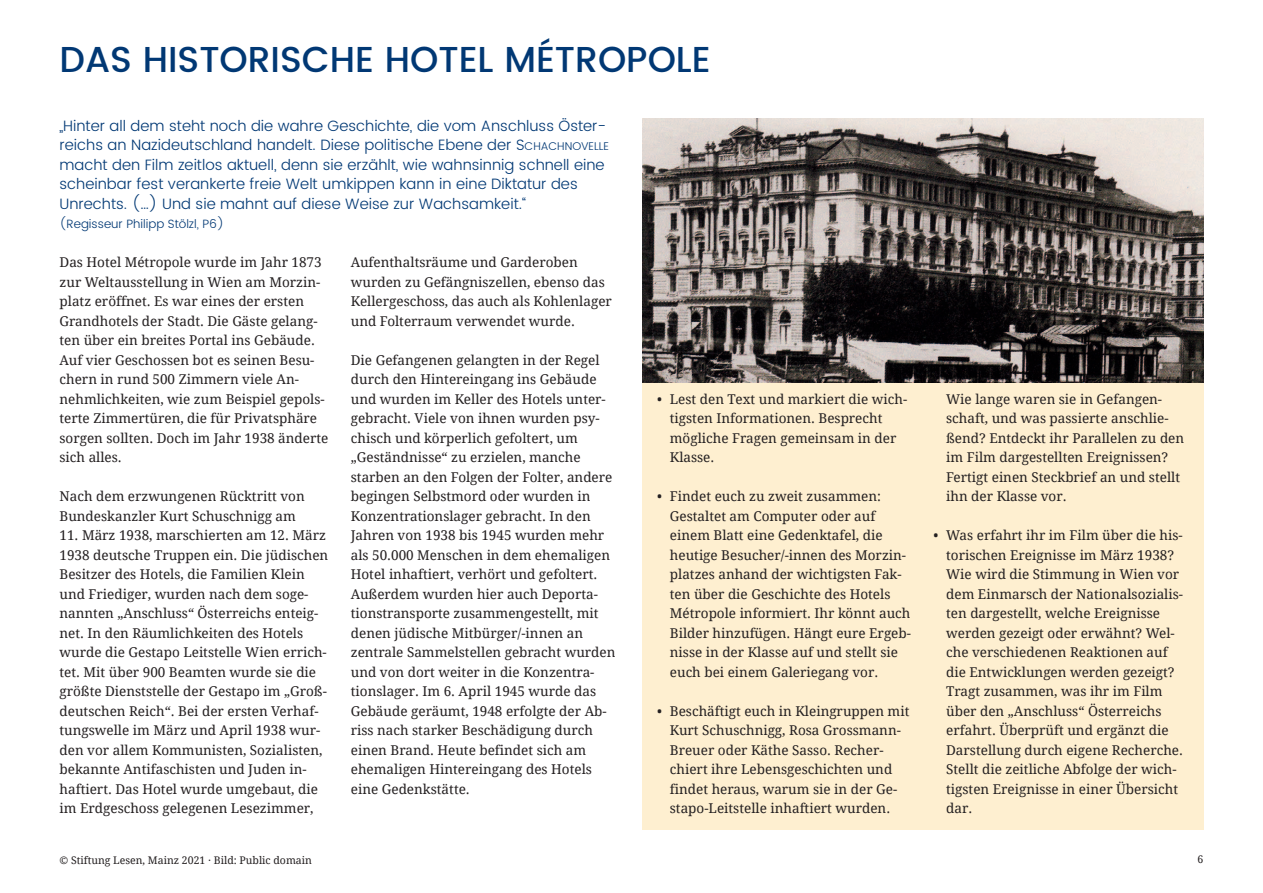
<style>
.page{position:relative;width:1263px;height:893px;background:#fff}
.page>*{position:absolute;margin:0;border:0;box-sizing:border-box;transform-origin:0 0}
.t1{font:500 36px "Poppins DE";color:#013874}
.t2{font:300 15px/19.5px "Poppins DE";color:#013874}
.t3{font:13.5px/19.5px "Droid Serif";color:#231f20}
.t4{font:300 12px "Poppins DE";color:#013874}
.t5{font:10.5px "Droid Serif";color:#231f20}
.s1{font-size:11.25px}
</style>
<div class="page">
<img style="left:642px;top:118px;width:561px;height:265px">
<div style="left:642px;top:383px;width:561px;height:446px;background:#feefd0"></div>
<h1 class="t1" style="left:60px;top:46px;width:653px">DAS HISTORISCHE HOTEL MÉTROPOLE</h1>
<p class="t2" style="left:60px;top:118px;width:551px">„Hinter all dem steht noch die wahre Geschichte, die vom Anschluss Öster&shy;reichs an Nazideutschland handelt. Diese politische Ebene der S<span class="s1">CHACH NOVELLE </span>macht den Film zeitlos aktuell, denn sie erzählt, wie wahnsinnig schnell eine scheinbar fest verankerte freie Welt umkippen kann in eine Diktatur des Unrechts. (…) Und sie mahnt auf diese Weise zur Wach samkeit.“</p>
<p class="t4" style="left:60px;top:220px;width:166px">(Regisseur Philipp Stölzl, P6)</p>
<p class="t3" style="left:60px;top:253px;width:270px">Das Hotel Métropole wurde im Jahr 1873 zur Weltausstellung in Wien am Morzin&shy;platz eröffnet. Es war eines der ersten Grandhotels der Stadt. Die Gäste gelang&shy;ten über ein breites Portal ins Gebäude.<br>Auf vier Geschossen bot es seinen Besu&shy;chern in rund 500 Zimmern viele An&shy;nehmlichkeiten, wie zum Beispiel gepols&shy;terte Zimmertüren, die für Privatsphäre sorgen sollten. Doch im Jahr 1938 änderte sich alles.</p>
<p class="t3" style="left:60px;top:487px;width:247px">Nach dem erzwungenen Rücktritt von<br>Bundeskanzler Kurt Schuschnigg am</p>
<p class="t3" style="left:60px;top:526px;width:270px">11. März 1938, marschierten am 12. März 1938 deutsche Truppen ein. Die jüdischen Besitzer des Hotels, die Familien Klein und Friediger, wurden nach dem soge&shy;nannten „Anschluss“ Österreichs enteig&shy;net. In den Räumlichkeiten des Hotels wurde die Gestapo Leitstelle Wien errich&shy;tet. Mit über 900 Beamten wurde sie die größte Dienststelle der Gestapo im „Groß&shy;deutschen Reich“. Bei der ersten Verhaf&shy;tungswelle im März und April 1938 wur&shy;den vor allem Kommunisten, Sozialisten, bekannte Antifaschisten und Juden in - haftiert. Das Hotel wurde umgebaut, die im Erdgeschoss gelegenen Lese zimmer,</p>
<p class="t3" style="left:351px;top:253px;width:263px">Aufenthaltsräume und Garderoben wurden zu Gefängniszellen, ebenso das Keller geschoss, das auch als Kohlenlager und Folterraum verwendet wurde.</p>
<p class="t3" style="left:351px;top:350px;width:266px">Die Gefangenen gelangten in der Regel durch den Hintereingang ins Gebäude und wurden im Keller des Hotels unter - gebracht. Viele von ihnen wurden psy&shy;chisch und körperlich gefoltert, um „Geständnisse“ zu erzielen, manche starben an den Folgen der Folter, andere begingen Selbstmord oder wurden in Konzentrationslager gebracht. In den Jahren von 1938 bis 1945 wurden mehr als 50.000 Menschen in dem ehemaligen Hotel inhaftiert, verhört und gefoltert.<br>Außerdem wurden hier auch Deporta - tionstransporte zusammengestellt, mit denen jüdische Mitbürger/-innen an zentrale Sammelstellen gebracht wurden und von dort weiter in die Konzentra - tionslager. Im 6. April 1945 wurde das Gebäude geräumt, 1948 erfolgte der Ab&shy;riss nach starker Beschädigung durch einen Brand. Heute befindet sich am ehemaligen Hintereingang des Hotels eine Gedenkstätte.</p>
<p class="t3" style="left:670px;top:389px;width:239px;text-indent:-13px">• Lest den Text und markiert die wich&shy;tigsten Informationen. Besprecht mögliche Fragen gemeinsam in der<br>Klasse.</p>
<p class="t3" style="left:670px;top:487px;width:243px;text-indent:-13px">• Findet euch zu zweit zusammen:<br>Gestaltet am Computer oder auf einem Blatt eine Gedenktafel, die heutige Besucher/-innen des Morzin&shy;platzes anhand der wichtigsten Fak&shy;ten über die Geschichte des Hotels Métropole informiert. Ihr könnt auch Bilder hinzufügen. Hängt eure Ergeb&shy;nisse in der Klasse auf und stellt sie euch bei einem Galeriegang vor.</p>
<p class="t3" style="left:670px;top:701px;width:241px;text-indent:-13px">• Beschäftigt euch in Kleingruppen mit Kurt Schuschnigg, Rosa Grossmann-Breuer oder Käthe Sasso. Recher&shy;chiert ihre Lebensgeschichten und findet heraus, warum sie in der Ge&shy;stapo-Leitstelle inhaftiert wurden.</p>
<p class="t3" style="left:946px;top:389px;width:240px">Wie lange waren sie in Gefangen&shy;schaft, und was passierte anschlie&shy;ßend? Entdeckt ihr Parallelen zu den im Film dargestellten Ereignissen?<br>Fertigt einen Steckbrief an und stellt ihn der Klasse vor.</p>
<p class="t3" style="left:946px;top:526px;width:238px;text-indent:-13px">• Was erfahrt ihr im Film über die his&shy;torischen Ereignisse im März 1938?<br>Wie wird die Stimmung in Wien vor dem Einmarsch der Nationalsozialis&shy;ten dargestellt, welche Ereignisse werden gezeigt oder erwähnt? Wel&shy;che verschiedenen Reaktionen auf die Entwicklungen werden gezeigt?<br>Tragt zusammen, was ihr im Film über den „Anschluss“ Österreichs erfahrt. Überprüft und ergänzt die Darstellung durch eigene Recherche.<br>Stellt die zeitliche Abfolge der wich&shy;tigsten Ereignisse in einer Übersicht dar.</p>
<p class="t5" style="left:60px;top:854px;width:254px">© Stiftung Lesen, Mainz 2021 · Bild: Public domain</p>
<p class="t5" style="left:1197px;top:853px;width:7px">6</p>
</div>
